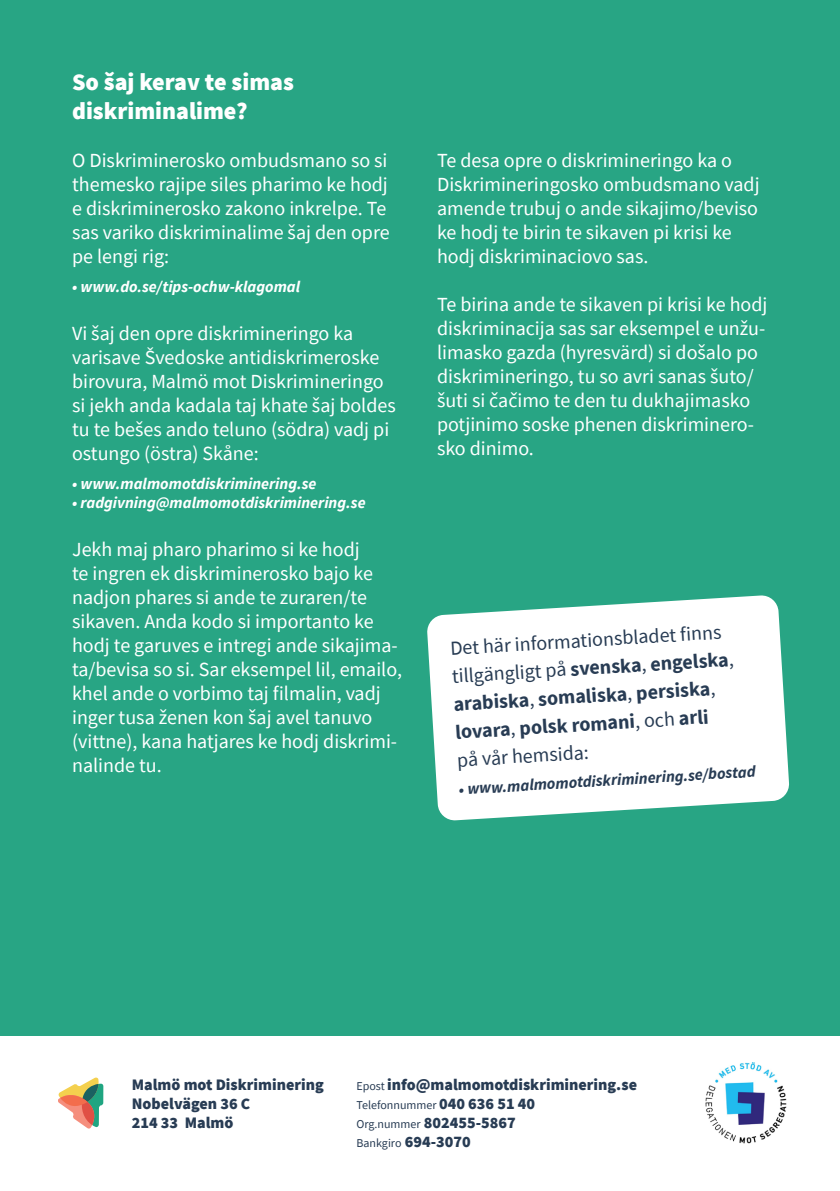
<style>
.page{position:relative;width:840px;height:1191px;background:#fff}
.page>*{position:absolute;margin:0;border:0;box-sizing:border-box;transform-origin:0 0}
.t1{font:900 24px "Source Sans Pro";color:#fff}
.t2{font:20px/24px "Source Sans Pro";color:#fff}
.t3{font:20px "Source Sans Pro";color:#283c54}
.t4{font:700 20px "Source Sans Pro";color:#283c54}
.t5{font:900 16px "Source Sans Pro";color:#283c54}
.t6{font:italic 700 16px "Source Sans Pro";color:#fff}
.t7{font:italic 700 16px "Source Sans Pro";color:#283c54}
.t8{font:12px "Source Sans Pro";color:#283c54}
.s1{font-weight:700}
.s2{font-weight:400}
.s3{font-weight:400;font-size:12px}
.s4{font-weight:900;font-size:16px}
</style>
<div class="page">
<div style="left:0;top:0;width:839px;height:1035px;background:#28a584"></div>
<svg style="left:58px;top:1077px;width:45px;height:51px"></svg>
<img style="left:705px;top:1062px;width:80px;height:82px">
<svg style="left:427px;top:595px;width:362px;height:226px;background:#e5f4f0"></svg>
<p class="t1" style="left:72px;top:65px;width:223px">So šaj kerav te simas</p>
<p class="t1" style="left:72px;top:94px;width:177px">diskriminalime?</p>
<p class="t2" style="left:72px;top:148px;width:319px">O Diskriminerosko ombudsmano so si themesko rajipe siles pharimo ke hodj e diskriminerosko zakono inkrelpe. Te sas variko diskriminalime šaj den opre pe lengi rig:</p>
<p class="t6" style="left:72px;top:275px;width:229px">• www.do.se/tips-ochw-klagomal</p>
<p class="t2" style="left:72px;top:321px;width:325px">Vi šaj den opre diskrimineringo ka varisave Švedoske antidiskrimeroske birovura, Malmö mot Diskrimineringo si jekh anda kadala taj khate šaj boldes tu te bešes ando teluno (södra) vadj pi ostungo (östra) Skåne:</p>
<p class="t6" style="left:72px;top:472px;width:246px">• www.malmomotdiskriminering.se</p>
<p class="t6" style="left:72px;top:491px;width:295px">• radgivning@malmomotdiskriminering.se</p>
<p class="t2" style="left:72px;top:537px;width:331px">Jekh maj pharo pharimo si ke hodj<br>te ingren ek diskriminerosko bajo ke nadjon phares si ande te zuraren/te sikaven. Anda kodo si importanto ke hodj te garuves e intregi ande sikajima&shy;ta/bevisa so si. Sar eksempel lil, emailo, khel ande o vorbimo taj filmalin, vadj inger tusa ženen kon šaj avel tanuvo (vittne), kana hatjares ke hodj diskrimi&shy;nalinde tu.</p>
<p class="t2" style="left:437px;top:148px;width:324px">Te desa opre o diskrimineringo ka o Diskrimineringosko ombudsmano vadj amende trubuj o ande sikajimo/beviso ke hodj te birin te sikaven pi krisi ke hodj diskriminaciovo sas.</p>
<p class="t2" style="left:437px;top:292px;width:332px">Te birina ande te sikaven pi krisi ke hodj diskriminacija sas sar eksempel e unžu&shy;limasko gazda (hyresvärd) si došalo po diskrimineringo, tu so avri sanas šuto/ šuti si čačimo te den tu dukhajimasko potjinimo soske phenen diskriminero&shy;sko dinimo.</p>
<p class="t3" style="left:449px;top:637px;width:273px;rotate:-4deg">Det här informationsbladet fi nns</p>
<p class="t3" style="left:451px;top:664px;width:283px;rotate:-4deg">tillgängligt på <span class="s1">svenska</span>, <span class="s1">engelska</span>,</p>
<p class="t4" style="left:452px;top:692px;width:263px;rotate:-4deg">arabiska<span class="s2">,</span> somaliska<span class="s2">,</span> persiska<span class="s2">,</span></p>
<p class="t4" style="left:454px;top:719px;width:255px;rotate:-4deg">lovara<span class="s2">,</span> polsk romani<span class="s2">, och</span> arli</p>
<p class="t3" style="left:456px;top:748px;width:133px;rotate:-4deg">på vår hemsida:</p>
<p class="t7" style="left:458px;top:780px;width:298px;rotate:-4deg">• www.malmomotdiskriminering.se/bostad</p>
<p class="t5" style="left:132px;top:1073px;width:193px">Malmö mot Diskriminering</p>
<p class="t5" style="left:132px;top:1092px;width:120px">Nobelvägen 36 C</p>
<p class="t5" style="left:132px;top:1111px;width:103px">214 33 Malmö</p>
<p class="t5" style="left:356px;top:1073px;width:282px"><span class="s3">Epost</span> info@malmomotdiskriminering.se</p>
<p class="t8" style="left:356px;top:1097px;width:180px">Telefonnummer <span class="s4">040 636 51 40</span></p>
<p class="t5" style="left:356px;top:1111px;width:161px"><span class="s3">Org.nummer</span> 802455-5867</p>
<p class="t8" style="left:356px;top:1135px;width:116px">Bankgiro <span class="s4">694-3070</span></p>
</div>
